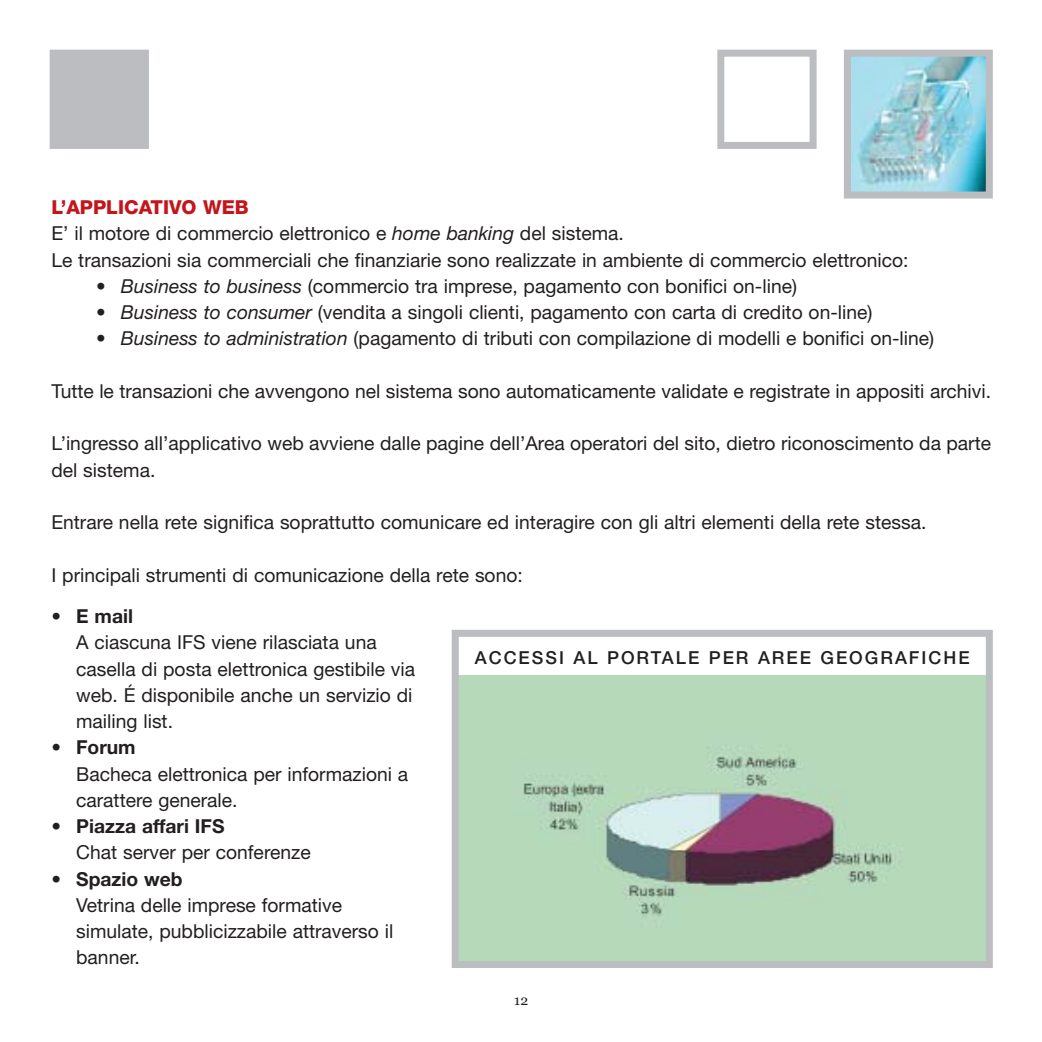
<style>
.page{position:relative;width:1042px;height:1042px;background:#fff}
.page>*{position:absolute;margin:0;border:0;box-sizing:border-box;transform-origin:0 0}
.t1{font:19.25px/26.2px "Helvetica Neue";color:#231f20}
.t2{font:500 17.85px "Helvetica Neue";letter-spacing:.11em;color:#231f20}
.t3{font:14px "Georgia";color:#231f20}
.s1{font-weight:800;color:#c4151c}
.s2{font-style:italic}
.s3{font-weight:700}
</style>
<div class="page">
<div style="left:717px;top:50px;width:99px;height:99px;border:7px solid #bbbdc0"></div>
<div style="left:53px;top:53px;width:92px;height:92px;background:#bbbdc0"></div>
<div style="left:50px;top:50px;width:99px;height:99px;border:7px solid #bbbdc0"></div>
<img style="left:459px;top:675px;width:525px;height:284px">
<div style="left:451px;top:629px;width:541px;height:338px;border:7px solid #bbbdc0"></div>
<img style="left:851px;top:58px;width:133px;height:132px">
<div style="left:843px;top:50px;width:149px;height:148px;border:7px solid #bbbdc0"></div>
<p class="t1" style="left:51px;top:196px;width:858px"><span class="s1">L’APPLICATIVO WEB<br></span>E’ il motore di commercio elettronico e <span class="s2">home banking</span> del sistema.<br>Le transazioni sia commerciali che finanziarie sono realizzate in ambiente di commercio elettronico:</p>
<p class="t1" style="left:96px;top:275px;width:702px">• <span class="s2">Business to business</span> (commercio tra imprese, pagamento con bonifici on-line)</p>
<p class="t1" style="left:96px;top:301px;width:777px">• <span class="s2">Business to consumer</span> (vendita a singoli clienti, pagamento con carta di credito on-line)</p>
<p class="t1" style="left:96px;top:327px;width:839px">• <span class="s2">Business to administration</span> (pagamento di tributi con compilazione di modelli e bonifici on-line)</p>
<p class="t1" style="left:51px;top:380px;width:941px">Tutte le transazioni che avvengono nel sistema sono automaticamente validate e registrate in appositi archivi.</p>
<p class="t1" style="left:51px;top:432px;width:941px">L’ingresso all’applicativo web avviene dalle pagine dell’Area operatori del sito, dietro riconoscimento da parte del sistema.</p>
<p class="t1" style="left:51px;top:511px;width:876px">Entrare nella rete significa soprattutto comunicare ed interagire con gli altri elementi della rete stessa.</p>
<p class="t1" style="left:51px;top:563px;width:473px">I principali strumenti di comunicazione della rete sono:</p>
<p class="t1" style="left:76px;top:604px;width:340px;text-indent:-25px">• <span class="s3">E mail<br></span>A ciascuna IFS viene rilasciata una casella di posta elettronica gestibile via web. É disponibile anche un servizio di mailing list.</p>
<p class="t1" style="left:76px;top:736px;width:333px;text-indent:-25px">• <span class="s3">Forum<br></span>Bacheca elettronica per informazioni a carattere generale.</p>
<p class="t1" style="left:76px;top:814px;width:236px;text-indent:-25px">• <span class="s3">Piazza affari IFS<br></span>Chat server per conferenze</p>
<p class="t1" style="left:76px;top:867px;width:319px;text-indent:-25px">• <span class="s3">Spazio web<br></span>Vetrina delle imprese formative simulate, pubblicizzabile attraverso il banner.</p>
<p class="t2" style="left:475px;top:651px;width:496px">ACCESSI AL PORTALE PER AREE GEOGRAFICHE</p>
<p class="t3" style="left:514px;top:994px;width:15px">12</p>
</div>
